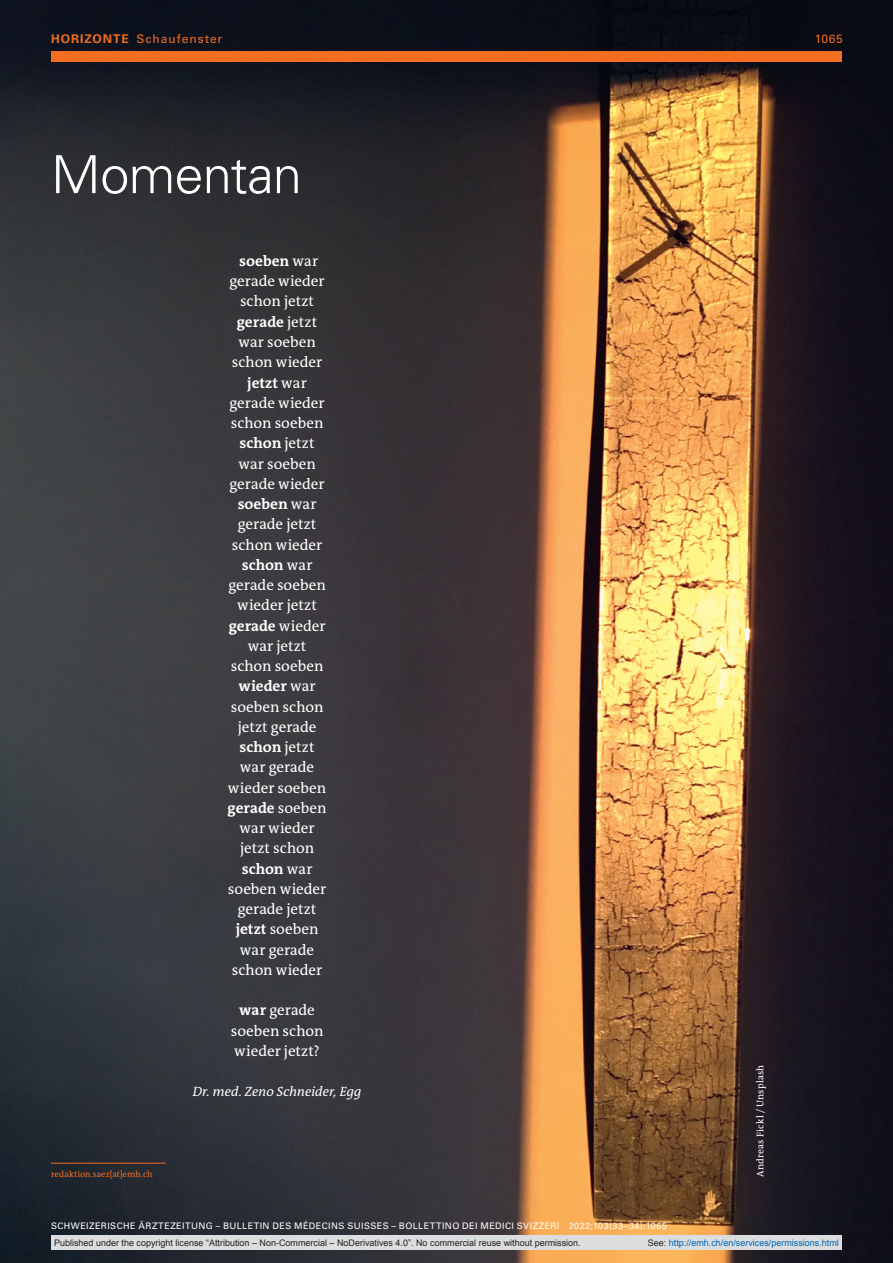
<style>
.page{position:relative;width:893px;height:1263px;background:#fff}
.page>*{position:absolute;margin:0;border:0;box-sizing:border-box;transform-origin:0 0}
.article-title{font:300 52.5px "Univers LT Std";letter-spacing:-.015em;color:#fff}
.section-pn{font:15px "The Antiqua B W5 Plain";color:#fff}
.section-pn-2{font:700 15px "The Antiqua B W7";color:#fff}
.section-pn-3{font:italic 13.5px "The Antiqua B W5 Plain";letter-spacing:.005em;color:#fff}
.ressort{font:12px "Univers LT Std";letter-spacing:.08em;color:#f36e21}
.fig-caption{font:9.75px "The Antiqua B W5 Plain";letter-spacing:.02em;color:#fff}
.t1{font:9px "Arial";color:#231f20}
.fusszeile{font:9px "Univers LT Std";letter-spacing:.05em;color:#fff}
.t2{font:9px "Arial";color:#0066b3}
.author-address{font:8.7px "The Antiqua B W5 Plain";letter-spacing:.01em;color:#f36e21}
.s1{font-weight:700}
.s2{font-family:"The Antiqua B W5 Plain";font-weight:400}
.s3{font-family:"The Antiqua B W7";font-weight:700}
.s4{color:#231f20}
</style>
<div class="page">
<img style="left:0;top:0;width:893px;height:1263px">
<hr style="left:51px;top:1163px;width:115px;height:1px;background:#f36e21">
<div style="left:51px;top:51px;width:791px;height:11px;background:#f36e21"></div>
<div style="left:51px;top:1235px;width:791px;height:15px;background:#dcdddf"></div>
<p class="ressort" style="left:51px;top:31px;width:173px"><span class="s1">HORIZONTE</span> Schaufenster</p>
<p class="ressort" style="left:815px;top:31px;width:30px">1065</p>
<p class="article-title" style="left:51px;top:143px;width:252px">Momentan</p>
<p class="author-address" style="left:51px;top:1169px;width:103px">redaktion.saez[at]emh.ch</p>
<p class="section-pn-2" style="left:239px;top:251px;width:80px">soeben <span class="s2">war</span></p>
<p class="section-pn" style="left:230px;top:272px;width:97px">gerade wieder</p>
<p class="section-pn" style="left:240px;top:292px;width:76px">schon jetzt</p>
<p class="section-pn-2" style="left:237px;top:312px;width:82px">gerade <span class="s2">jetzt</span></p>
<p class="section-pn" style="left:238px;top:332px;width:79px">war soeben</p>
<p class="section-pn" style="left:232px;top:353px;width:92px">schon wieder</p>
<p class="section-pn-2" style="left:247px;top:373px;width:61px">jetzt <span class="s2">war</span></p>
<p class="section-pn" style="left:230px;top:393px;width:97px">gerade wieder</p>
<p class="section-pn" style="left:231px;top:413px;width:94px">schon soeben</p>
<p class="section-pn-2" style="left:240px;top:434px;width:77px">schon <span class="s2">jetzt</span></p>
<p class="section-pn" style="left:238px;top:454px;width:79px">war soeben</p>
<p class="section-pn" style="left:230px;top:474px;width:97px">gerade wieder</p>
<p class="section-pn-2" style="left:238px;top:494px;width:80px">soeben <span class="s2">war</span></p>
<p class="section-pn" style="left:238px;top:515px;width:80px">gerade jetzt</p>
<p class="section-pn" style="left:232px;top:535px;width:92px">schon wieder</p>
<p class="section-pn-2" style="left:242px;top:555px;width:72px">schon <span class="s2">war</span></p>
<p class="section-pn" style="left:228px;top:575px;width:99px">gerade soeben</p>
<p class="section-pn" style="left:237px;top:596px;width:81px">wieder jetzt</p>
<p class="section-pn-2" style="left:229px;top:616px;width:98px">gerade <span class="s2">wieder</span></p>
<p class="section-pn" style="left:248px;top:636px;width:60px">war jetzt</p>
<p class="section-pn" style="left:231px;top:656px;width:94px">schon soeben</p>
<p class="section-pn-2" style="left:238px;top:677px;width:79px">wieder <span class="s2">war</span></p>
<p class="section-pn" style="left:231px;top:697px;width:94px">soeben schon</p>
<p class="section-pn" style="left:238px;top:717px;width:80px">jetzt gerade</p>
<p class="section-pn-2" style="left:240px;top:737px;width:77px">schon <span class="s2">jetzt</span></p>
<p class="section-pn" style="left:240px;top:758px;width:76px">war gerade</p>
<p class="section-pn" style="left:228px;top:778px;width:100px">wieder soeben</p>
<p class="section-pn-2" style="left:228px;top:798px;width:100px">gerade <span class="s2">soeben</span></p>
<p class="section-pn" style="left:239px;top:818px;width:77px">war wieder</p>
<p class="section-pn" style="left:240px;top:839px;width:76px">jetzt schon</p>
<p class="section-pn-2" style="left:242px;top:859px;width:72px">schon <span class="s2">war</span></p>
<p class="section-pn" style="left:228px;top:879px;width:100px">soeben wieder</p>
<p class="section-pn" style="left:238px;top:899px;width:80px">gerade jetzt</p>
<p class="section-pn" style="left:236px;top:920px;width:84px"><span class="s3">jetzt</span> soeben</p>
<p class="section-pn" style="left:240px;top:940px;width:76px">war gerade</p>
<p class="section-pn" style="left:232px;top:960px;width:92px">schon wieder</p>
<p class="section-pn" style="left:239px;top:1001px;width:77px"><span class="s3">war</span> gerade</p>
<p class="section-pn" style="left:231px;top:1021px;width:94px">soeben schon</p>
<p class="section-pn" style="left:234px;top:1041px;width:87px">wieder jetzt?</p>
<p class="section-pn-3" style="left:193px;top:1083px;width:170px">Dr. med. Zeno Schneider, Egg</p>
<p class="fig-caption" style="left:754px;top:1177px;width:114px;rotate:-90deg">Andreas Fickl / Unsplash</p>
<p class="fusszeile" style="left:51px;top:1220px;width:617px">SCHWEIZERISCHE ÄRZTEZEITUNG – BULLETIN DES MÉDECINS SUISSES – BOLLETTINO DEI MEDICI SVIZZERI 2022;103(33–34):1065</p>
<p class="t1" style="left:54px;top:1237px;width:528px">Published under the copyright license “Attribution – Non-Commercial – NoDerivatives 4.0”. No commercial reuse without permission.</p>
<p class="t2" style="left:648px;top:1237px;width:193px"><span class="s4">See:</span> http://emh.ch/en/services/permissions.html</p>
</div>
